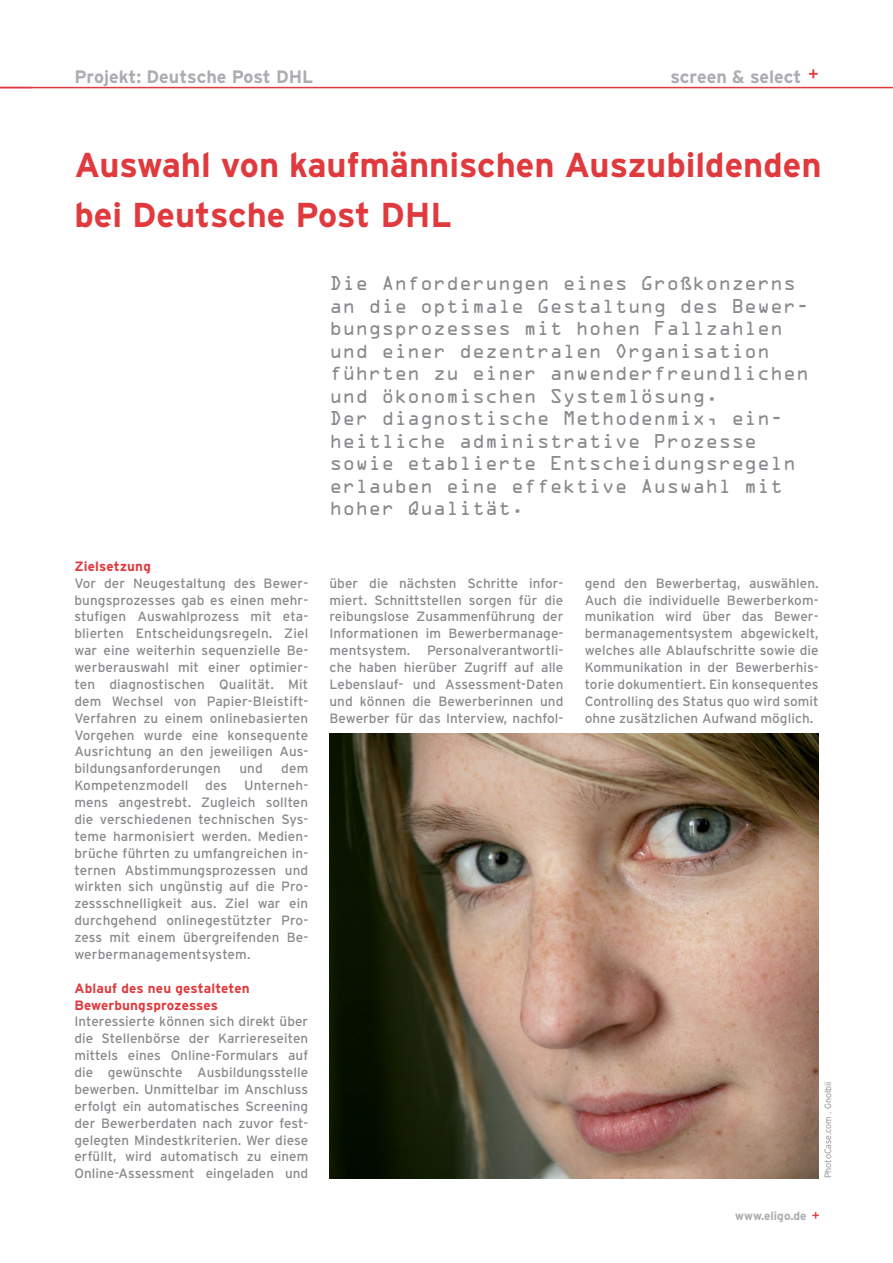
<style>
.page{position:relative;width:893px;height:1263px;background:#fff}
.page>*{position:absolute;margin:0;border:0;box-sizing:border-box;transform-origin:0 0}
.t1{font:700 34.5px/50.4px "Interstate";color:#e03a3e}
.t2{font:18px/22.5px "OCRA Std";color:#888a8d}
.t3{font:700 18px "Interstate";color:#abadb0}
.t4{font:18px "Interstate";color:#e03a3e}
.t5{font:13.5px/16.8px "Interstate";letter-spacing:.005em;color:#888a8d;text-align:justify}
.t6{font:700 13.5px/16.8px "Interstate";letter-spacing:.01em;color:#e03a3e}
.t7{font:700 12px "Interstate";color:#abadb0}
.t8{font:300 9px "Interstate";color:#888a8d}
.s1{font-weight:400;font-size:13.5px;color:#e03a3e}
</style>
<div class="page">
<hr style="left:0;top:87px;width:893px;height:1px;background:#e03a3e">
<img style="left:330px;top:734px;width:489px;height:444px">
<h2 class="t3" style="left:74px;top:66px;width:240px">Projekt: Deutsche Post DHL</h2>
<h2 class="t4" style="left:808px;top:64px;width:12px">+</h2>
<h2 class="t3" style="left:671px;top:66px;width:132px">screen &amp; select</h2>
<h1 class="t1" style="left:74px;top:139px;width:749px">Auswahl von kaufmännischen Auszubildenden bei Deutsche Post DHL</h1>
<p class="t6" style="left:74px;top:557px;width:78px">Zielsetzung</p>
<p class="t5" style="left:74px;top:574px;width:235px">Vor der Neugestaltung des Bewer&shy;bungsprozesses gab es einen mehr&shy;stufigen Auswahlprozess mit eta&shy;blierten Entscheidungsregeln. Ziel war eine weiterhin sequenzielle Be&shy;werberauswahl mit einer optimier&shy;ten diagnostischen Qualität. Mit dem Wechsel von Papier-Bleistift-Verfahren zu einem onlinebasierten Vorgehen wurde eine konsequente Ausrichtung an den jeweiligen Aus&shy;bildungsanforderungen</p>
<p class="t5" style="left:74px;top:760px;width:235px;text-indent:207px">dem Kompetenzmodell des Unterneh&shy;mens angestrebt. Zugleich sollten die verschiedenen technischen Sys&shy;teme harmonisiert werden. Medien&shy;brüche führten zu umfangreichen in&shy;ternen Abstimmungsprozessen und wirkten sich ungünstig auf die Pro&shy;zessschnelligkeit aus. Ziel war ein durchgehend onlinegestützter Pro&shy;zess mit einem übergreifenden Be&shy;werbermanagementsystem.</p>
<p class="t6" style="left:74px;top:979px;width:177px">Ablauf des neu gestalteten<br>Bewerbungsprozesses</p>
<p class="t5" style="left:74px;top:1013px;width:235px">Interessierte können sich direkt über die Stellenbörse der Karriereseiten mittels eines Online-Formulars auf die gewünschte Ausbildungsstelle bewerben. Unmittelbar im Anschluss erfolgt ein automatisches Screening der Bewerberdaten nach zuvor fest&shy;gelegten Mindestkriterien. Wer diese erfüllt, wird automatisch zu einem Online-Assessment eingeladen und</p>
<p class="t5" style="left:239px;top:760px;width:25px">und</p>
<p class="t2" style="left:330px;top:274px;width:481px">Die Anforderungen eines Großkonzerns an die optimale Gestaltung des Bewer&shy;bungsprozesses mit hohen Fallzahlen und einer dezentralen Organisation führten zu einer anwenderfreundlichen und ökonomischen Systemlösung.<br>Der diagnostische Methodenmix, ein&shy;heitliche administrative Prozesse sowie etablierte Entscheidungsregeln erlauben eine effektive Auswahl mit hoher Qualität.</p>
<p class="t5" style="left:330px;top:574px;width:235px">über die nächsten Schritte infor&shy;miert. Schnittstellen sorgen für die reibungslose Zusammenführung der Informationen im Bewerbermanage&shy;mentsystem. Personalverantwortli&shy;che haben hierüber Zugriff auf alle Lebenslauf- und Assessment-Daten und können die Bewerberinnen und Bewerber für das Interview, nachfol-</p>
<p class="t5" style="left:585px;top:574px;width:235px">gend den Bewerbertag, auswählen.<br>Auch die individuelle Bewerberkom&shy;munikation wird über das Bewer&shy;bermanagementsystem abgewickelt, welches alle Ablaufschritte sowie die Kommunikation in der Bewerberhis&shy;torie dokumentiert. Ein konsequentes Controlling des Status quo wird somit ohne zusätzlichen Aufwand möglich.</p>
<p class="t8" style="left:823px;top:1178px;width:98px;rotate:-90deg">PhotoCase.com . Gnolbii</p>
<p class="t7" style="left:735px;top:1209px;width:86px">www.eligo.de <span class="s1">+</span></p>
</div>
